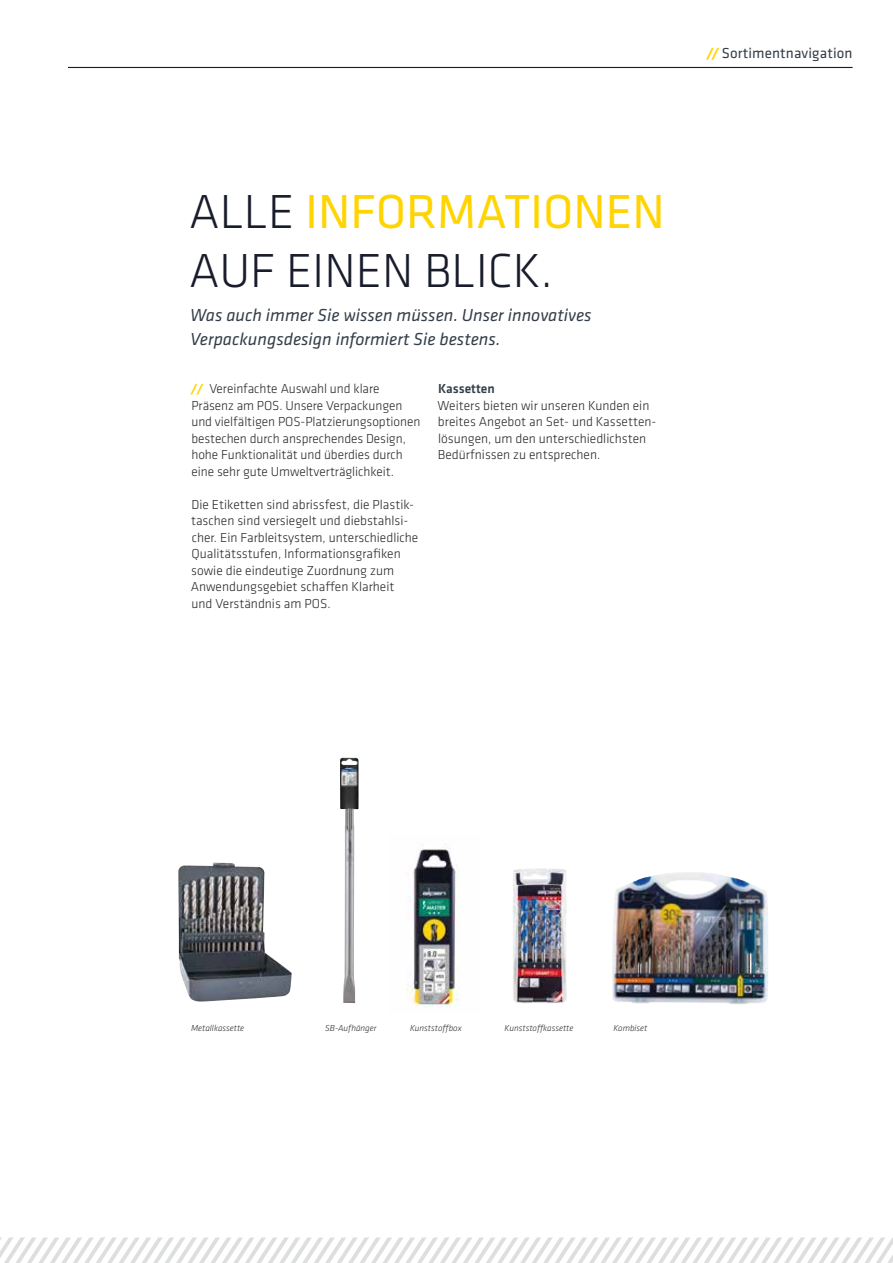
<style>
.page{position:relative;width:893px;height:1263px;background:#fff}
.page>*{position:absolute;margin:0;border:0;box-sizing:border-box;transform-origin:0 0}
.t1{font:300 49.5px/58.5px "Klavika";color:#181c2b}
.t2{font:italic 18px/24px "Klavika";color:#343e49}
.t3{font:15px "Klavika";letter-spacing:.01em;color:#343e49}
.t4{font:300 13.5px/16.5px "Klavika";color:#282827}
.t5{font:500 13.5px "Klavika";color:#343e49}
.t6{font:italic 300 9px "Klavika";color:#282827}
.s1{font-weight:700;font-style:italic;color:#ffd400}
.s2{font-weight:400;color:#ffd400}
</style>
<div class="page">
<hr style="left:68px;top:67px;width:785px;height:1px;background:#181c2b">
<svg style="left:0;top:1237px;width:893px;height:26px"></svg>
<img style="left:406px;top:847px;width:53px;height:161px">
<img style="left:513px;top:868px;width:54px;height:135px">
<img style="left:612px;top:872px;width:120px;height:132px">
<img style="left:340px;top:758px;width:19px;height:245px">
<img style="left:178px;top:863px;width:114px;height:138px">
<p class="t3" style="left:706px;top:43px;width:148px"><span class="s1">//</span> Sortimentnavigation</p>
<h1 class="t1" style="left:189px;top:182px;width:477px">ALLE <span class="s2">INFORMATIONEN<br></span>AUF EINEN BLICK.</h1>
<h2 class="t2" style="left:190px;top:303px;width:403px">Was auch immer Sie wissen müssen. Unser innovatives<br>Verpackungsdesign informiert Sie bestens.</h2>
<p class="t4" style="left:191px;top:380px;width:231px"><span class="s1">//</span> Vereinfachte Auswahl und klare Präsenz am POS. Unsere Verpackungen und vielfältigen POS-Platzierungsoptionen bestechen durch ansprechendes Design, hohe Funktionalität und überdies durch eine sehr gute Umweltverträglichkeit.</p>
<p class="t4" style="left:191px;top:496px;width:229px">Die Etiketten sind abrissfest, die Plastik&shy;taschen sind versiegelt und diebstahlsi&shy;cher. Ein Farbleitsystem, unterschiedliche Qualitätsstufen, Informationsgrafiken sowie die eindeutige Zuordnung zum Anwendungsgebiet schaffen Klarheit und Verständnis am POS.</p>
<p class="t5" style="left:438px;top:380px;width:58px">Kassetten</p>
<p class="t4" style="left:438px;top:397px;width:220px">Weiters bieten wir unseren Kunden ein breites Angebot an Set- und Kassetten&shy;lösungen, um den unterschiedlichsten Bedürfnissen zu entsprechen.</p>
<p class="t6" style="left:191px;top:1022px;width:55px">Metallkassette</p>
<p class="t6" style="left:325px;top:1022px;width:53px">SB-Aufhänger</p>
<p class="t6" style="left:410px;top:1022px;width:53px">Kunststoffbox</p>
<p class="t6" style="left:505px;top:1022px;width:70px">Kunststoffkassette</p>
<p class="t6" style="left:613px;top:1022px;width:36px">Kombiset</p>
</div>
